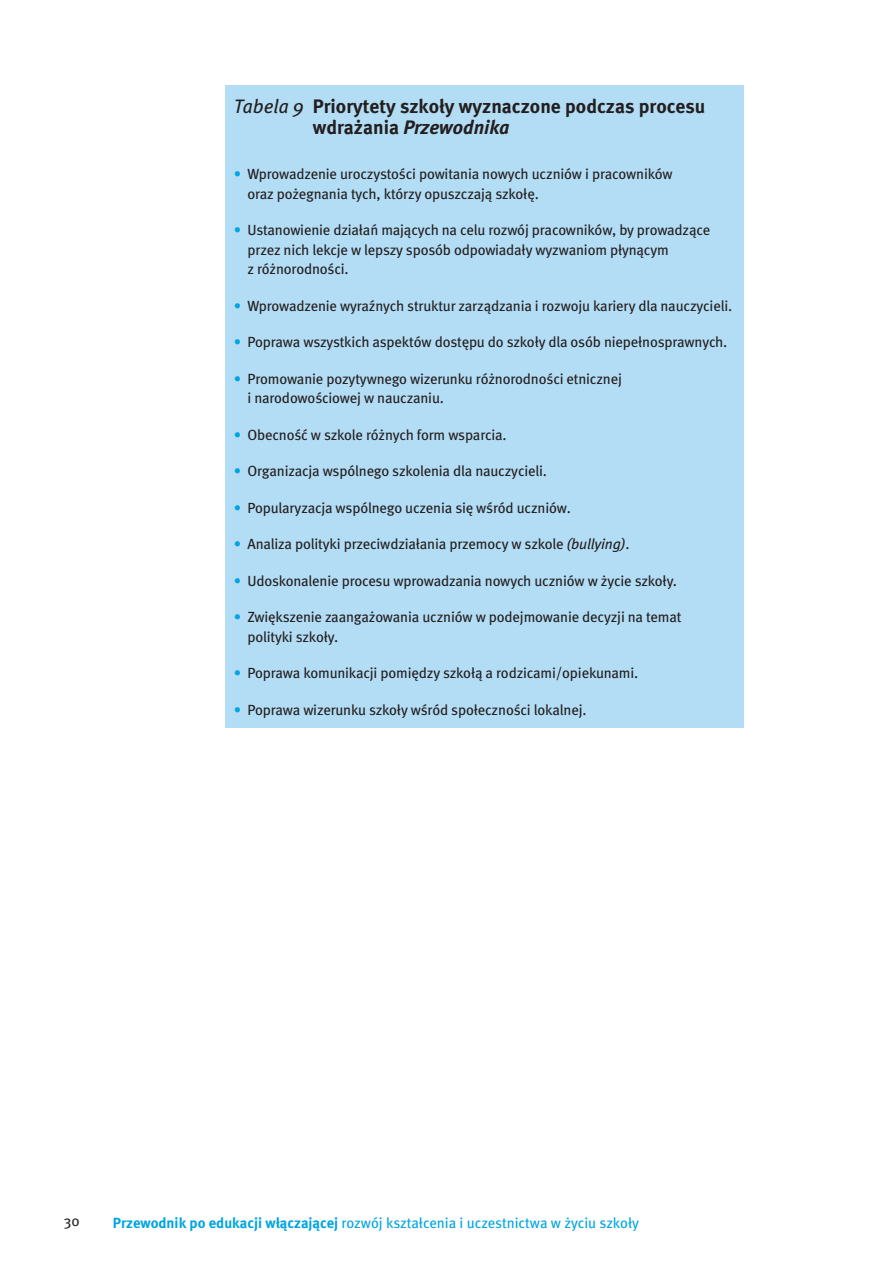
<style>
.page{position:relative;width:893px;height:1263px;background:#fff}
.page>*{position:absolute;margin:0;border:0;box-sizing:border-box;transform-origin:0 0}
.t1{font:700 19.5px/21px "Meta CE";color:#231f20}
.t2{font:14.7px/19.5px "Meta CE Regular";letter-spacing:-.01em;color:#231f20}
.t3{font:14.7px "Meta CE Regular";letter-spacing:-.005em;color:#00a5e3}
.s1{font-weight:400;font-style:italic}
.s2{font-style:italic}
.s3{color:#00a5e3}
.s4{font-family:"Meta CE";font-style:italic}
.s5{font-family:"Meta CE";font-weight:700}
</style>
<div class="page">
<div style="left:225px;top:85px;width:519px;height:642px;background:#b3ddf5"></div>
<h1 class="t1" style="left:313px;top:96px;width:394px;text-indent:-79px"><span class="s1">Tabela 9</span> Priorytety szkoły wyznaczone podczas procesu wdrażania <span class="s2">Przewodnika</span></h1>
<p class="t2" style="left:247px;top:164px;width:427px;text-indent:-13px"><span class="s3">•</span> Wprowadzenie uroczystości powitania nowych uczniów i pracowników oraz pożegnania tych, którzy opuszczają szkołę.</p>
<p class="t2" style="left:247px;top:220px;width:464px;text-indent:-14px"><span class="s3">•</span> Ustanowienie działań mających na celu rozwój pracowników, by prowadzące przez nich lekcje w lepszy sposób odpowiadały wyzwaniom płynącym<br>z różnorodności.</p>
<p class="t2" style="left:234px;top:296px;width:500px"><span class="s3">•</span> Wprowadzenie wyraźnych struktur zarządzania i rozwoju kariery dla nauczycieli.</p>
<p class="t2" style="left:234px;top:332px;width:495px"><span class="s3">•</span> Poprawa wszystkich aspektów dostępu do szkoły dla osób niepełnosprawnych.</p>
<p class="t2" style="left:247px;top:369px;width:376px;text-indent:-14px"><span class="s3">•</span> Promowanie pozytywnego wizerunku różnorodności etnicznej i narodowościowej w nauczaniu.</p>
<p class="t2" style="left:234px;top:425px;width:274px"><span class="s3">•</span> Obecność w szkole różnych form wsparcia.</p>
<p class="t2" style="left:234px;top:461px;width:315px"><span class="s3">•</span> Organizacja wspólnego szkolenia dla nauczycieli.</p>
<p class="t2" style="left:234px;top:498px;width:338px"><span class="s3">•</span> Popularyzacja wspólnego uczenia się wśród uczniów.</p>
<p class="t2" style="left:234px;top:534px;width:397px"><span class="s3">•</span> Analiza polityki przeciwdziałania przemocy w szkole <span class="s4">(bullying)</span>.</p>
<p class="t2" style="left:234px;top:571px;width:445px"><span class="s3">•</span> Udoskonalenie procesu wprowadzania nowych uczniów w życie szkoły.</p>
<p class="t2" style="left:247px;top:607px;width:436px;text-indent:-13px"><span class="s3">•</span> Zwiększenie zaangażowania uczniów w podejmowanie decyzji na temat polityki szkoły.</p>
<p class="t2" style="left:234px;top:663px;width:406px"><span class="s3">•</span> Poprawa komunikacji pomiędzy szkołą a rodzicami/opiekunami.</p>
<p class="t2" style="left:234px;top:700px;width:354px"><span class="s3">•</span> Poprawa wizerunku szkoły wśród społeczności lokalnej.</p>
<p class="t2" style="left:64px;top:1211px;width:17px">30</p>
<p class="t3" style="left:113px;top:1213px;width:528px"><span class="s5">Przewodnik po edukacji włączającej</span> rozwój kształcenia i uczestnictwa w życiu szkoły</p>
</div>
